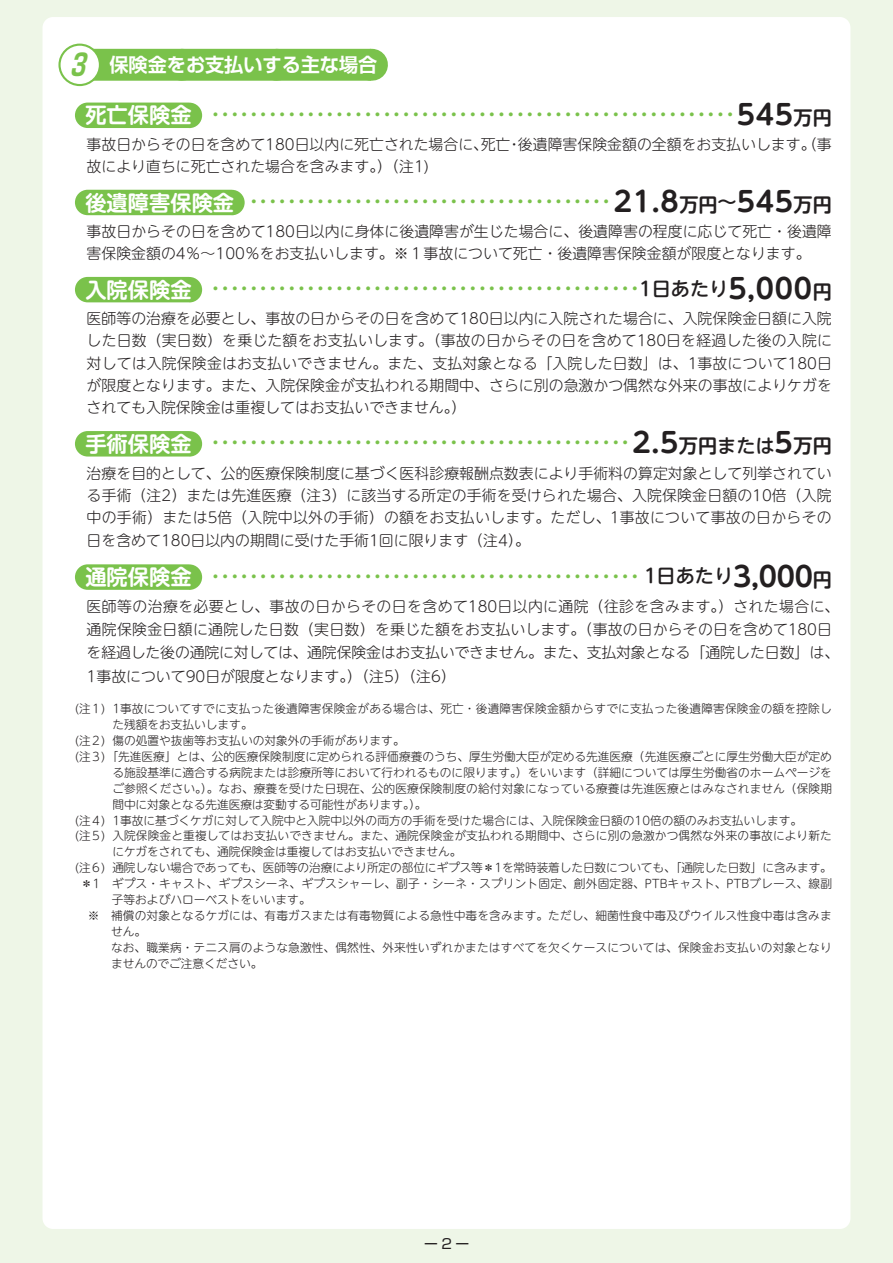
<style>
.page{position:relative;width:893px;height:1263px;background:#eef6e7}
.page>*{position:absolute;margin:0;border:0;box-sizing:border-box;transform-origin:0 0}
.t1{font:700 19.2px "Shin Go Pr 6 N De";color:#fff}
.t2{font:300 14.85px/22.4px "UD Shin M Go Pr 6 N";color:#231f20}
.t3{font:700 14.85px "UD Shin M Go Pr 6 N De";color:#7ac24b}
.t4{font:13.8px "Shin Go Pr 6 N";color:#231f20}
.t5{font:300 11.7px "UD Shin M Go Pr 6 N";color:#231f20}
.s1{font-style:italic;font-size:29.7px;color:#7ac24b}
.s2{font-size:21.3px;color:#fff}
.s3{font-size:27.6px;color:#231f20}
.s4{font-size:19.2px;color:#231f20}
.s5{font-family:"UD Shin M Go Pr 6 N";font-weight:500;font-size:19.2px;color:#231f20}
</style>
<div class="page">
<div style="left:43px;top:17px;width:807px;height:1212px;background:#fff;border-radius:11px"></div>
<div style="left:87px;top:49px;width:284px;height:32px;background:#7ac24b"></div>
<svg style="left:182px;top:80px;width:142px;height:1px"></svg>
<hr style="left:371px;top:49px;width:1px;height:32px;background:#7ac24b">
<div style="left:60px;top:45px;width:40px;height:40px;background:#fff;border-radius:50%"></div>
<div style="left:58px;top:44px;width:43px;height:42px;border:2px solid #7ac24b;border-radius:50%"></div>
<div style="left:75px;top:103px;width:127px;height:25px;background:#7ac24b"></div>
<div style="left:75px;top:190px;width:170px;height:25px;background:#7ac24b"></div>
<div style="left:75px;top:277px;width:127px;height:25px;background:#7ac24b"></div>
<svg style="left:75px;top:431px;width:127px;height:26px;background:#82c555"></svg>
<svg style="left:75px;top:564px;width:127px;height:26px;background:#82c555"></svg>
<h1 class="t1" style="left:70px;top:49px;width:309px"><span class="s1">3</span>　　保険金をお支払いする主な場合</h1>
<p class="t3" style="left:85px;top:102px;width:748px"><span class="s2">死亡保険金</span> ・・・・・・・・・・・・・・・・・・・・・・・・・・・・・・・・・・・・・・・・・・・・・・・・・・・・・・・・ <span class="s3">545</span><span class="s4">万円</span></p>
<p class="t2" style="left:87px;top:132px;width:747px">事故日からその日を含めて180日以内に死亡された場合に、死亡・後遺障害保険金額の全額をお支払いします。（事故により直ちに死亡された場合を含みます。）（注1)</p>
<p class="t3" style="left:85px;top:189px;width:748px"><span class="s2">後遺障害保険金</span> ・・・・・・・・・・・・・・・・・・・・・・・・・・・・・・・・・・・・・・・ <span class="s3">21.8</span><span class="s4">万円～</span><span class="s3">545</span><span class="s4">万円</span></p>
<p class="t2" style="left:87px;top:219px;width:747px">事故日からその日を含めて180日以内に身体に後遺障害が生じた場合に、後遺障害の程度に応じて死亡・後遺障害保険金額の4％～100％をお支払いします。※１事故について死亡・後遺障害保険金額が限度となります。</p>
<p class="t3" style="left:85px;top:276px;width:748px"><span class="s2">入院保険金</span> ・・・・・・・・・・・・・・・・・・・・・・・・・・・・・・・・・・・・・・・・・・・・・・<span class="s5">1日あたり</span><span class="s3">5,000</span><span class="s4">円</span></p>
<p class="t2" style="left:87px;top:306px;width:747px;text-align:justify">医師等の治療を必要とし、事故の日からその日を含めて180日以内に入院された場合に、入院保険金日額に入院した日数（実日数）を乗じた額をお支払いします。（事故の日からその日を含めて180日を経過した後の入院に対しては入院保険金はお支払いできません。また、支払対象となる「入院した日数」は、1事故について180日が限度となります。また、入院保険金が支払われる期間中、さらに別の急激かつ偶然な外来の事故によりケガをされても入院保険金は重複してはお支払いできません。）</p>
<p class="t3" style="left:85px;top:430px;width:748px"><span class="s2">手術保険金</span> ・・・・・・・・・・・・・・・・・・・・・・・・・・・・・・・・・・・・・・・・・・・・・ <span class="s3">2.5</span><span class="s4">万円</span><span class="s5">または</span><span class="s3">5</span><span class="s4">万円</span></p>
<p class="t2" style="left:87px;top:461px;width:747px;text-align:justify">治療を目的として、公的医療保険制度に基づく医科診療報酬点数表により手術料の算定対象として列挙されている手術（注2）または先進医療（注3）に該当する所定の手術を受けられた場合、入院保険金日額の10倍（入院中の手術）または5倍（入院中以外の手術）の額をお支払いします。ただし、1事故について事故の日からその日を含めて180日以内の期間に受けた手術1回に限ります（注4）。</p>
<p class="t3" style="left:85px;top:563px;width:748px"><span class="s2">通院保険金</span> ・・・・・・・・・・・・・・・・・・・・・・・・・・・・・・・・・・・・・・・・・・・・・・ <span class="s5">1日あたり</span><span class="s3">3,000</span><span class="s4">円</span></p>
<p class="t2" style="left:87px;top:593px;width:754px;line-height:23.4px">医師等の治療を必要とし、事故の日からその日を含めて180日以内に通院（往診を含みます。）された場合に、通院保険金日額に通院した日数（実日数）を乗じた額をお支払いします。（事故の日からその日を含めて180日を経過した後の通院に対しては、通院保険金はお支払いできません。また、支払対象となる「通院した日数」は、1事故について90日が限度となります。）（注5）（注6）</p>
<p class="t5" style="left:75px;top:699px;width:758px">(注1) 1事故についてすでに支払った後遺障害保険金がある場合は、死亡・後遺障害保険金額からすでに支払った後遺障害保険金の額を控除し</p>
<p class="t5" style="left:112px;top:715px;width:142px">た残額をお支払いします。</p>
<p class="t5" style="left:75px;top:731px;width:331px">(注2) 傷の処置や抜歯等お支払いの対象外の手術があります。</p>
<p class="t5" style="left:75px;top:747px;width:758px">(注3)「先進医療」とは、公的医療保険制度に定められる評価療養のうち、厚生労働大臣が定める先進医療（先進医療ごとに厚生労働大臣が定め</p>
<p class="t5" style="left:112px;top:763px;width:721px">る施設基準に適合する病院または診療所等において行われるものに限ります。）をいいます（詳細については厚生労働省のホームページを</p>
<p class="t5" style="left:112px;top:779px;width:721px">ご参照ください。）。なお、療養を受けた日現在、公的医療保険制度の給付対象になっている療養は先進医療とはみなされません（保険期</p>
<p class="t5" style="left:112px;top:795px;width:316px">間中に対象となる先進医療は変動する可能性があります。）。</p>
<p class="t5" style="left:75px;top:810px;width:729px">(注4) 1事故に基づくケガに対して入院中と入院中以外の両方の手術を受けた場合には、入院保険金日額の10倍の額のみお支払いします。</p>
<p class="t5" style="left:75px;top:826px;width:758px">(注5) 入院保険金と重複してはお支払いできません。また、通院保険金が支払われる期間中、さらに別の急激かつ偶然な外来の事故により新た</p>
<p class="t5" style="left:112px;top:842px;width:351px">にケガをされても、通院保険金は重複してはお支払いできません。</p>
<p class="t5" style="left:75px;top:858px;width:759px">(注6) 通院しない場合であっても、医師等の治療により所定の部位にギプス等＊1を常時装着した日数についても、「通院した日数」に含みます。</p>
<p class="t5" style="left:81px;top:874px;width:753px">＊1　ギプス・キャスト、ギプスシーネ、ギプスシャーレ、副子・シーネ・スプリント固定、創外固定器、PTBキャスト、PTBブレース、線副</p>
<p class="t5" style="left:112px;top:890px;width:200px">子等およびハローベストをいいます。</p>
<p class="t5" style="left:88px;top:906px;width:745px">※　補償の対象となるケガには、有毒ガスまたは有毒物質による急性中毒を含みます。ただし、細菌性食中毒及びウイルス性食中毒は含みま</p>
<p class="t5" style="left:111px;top:922px;width:37px">せん。</p>
<p class="t5" style="left:88px;top:938px;width:746px">　　なお、職業病・テニス肩のような急激性、偶然性、外来性いずれかまたはすべてを欠くケースについては、保険金お支払いの対象となり</p>
<p class="t5" style="left:111px;top:954px;width:153px">ませんのでご注意ください。</p>
<p class="t4" style="left:424px;top:1232px;width:47px">ー2ー</p>
</div>
